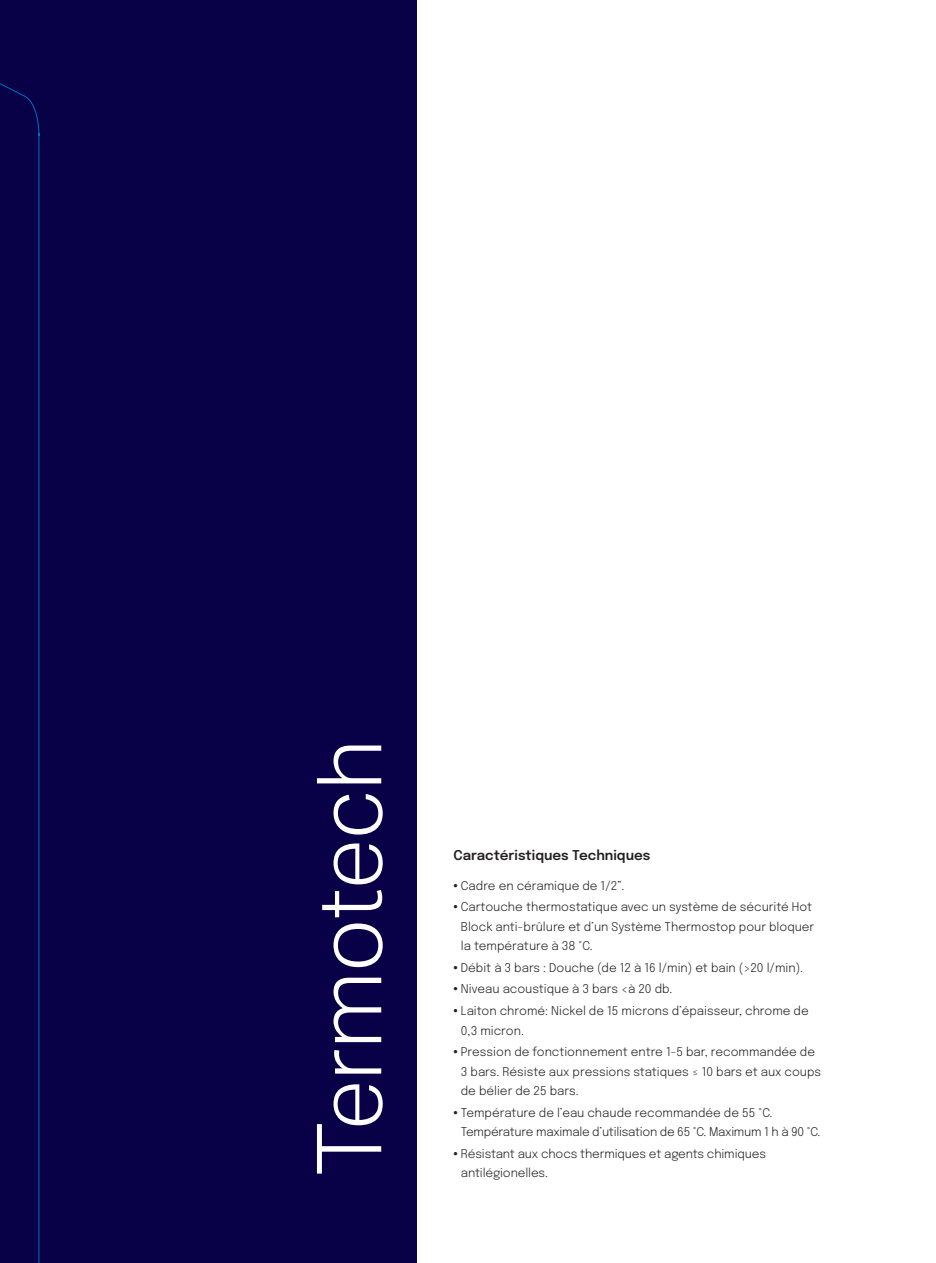
<style>
.page{position:relative;width:936px;height:1263px;background:#fff}
.page>*{position:absolute;margin:0;border:0;box-sizing:border-box;transform-origin:0 0}
.INTRO_-_nombre_coleccion{font:300 90px "Aktiv Grotesk";color:#fff}
.INTRO-_titulo_caracteristicas{font:600 13.5px "Epilogue";color:#231f20}
.t1{font:300 12px/19.5px "Epilogue";color:#231f20}
.t2{font:300 12px/19.5px "Epilogue";letter-spacing:-.02em;color:#231f20}
.s1{font-family:"Aktiv Grotesk";font-weight:400}
</style>
<div class="page">
<div style="left:0;top:0;width:416px;height:1263px;background:#090148"></div>
<svg style="left:0;top:83px;width:39px;height:1180px"></svg>
<p class="INTRO_-_nombre_coleccion" style="left:297px;top:1175px;width:437px;rotate:-90deg">Termotech</p>
<p class="INTRO-_titulo_caracteristicas" style="left:453px;top:846px;width:198px">Caractéristiques Techniques</p>
<p class="t1" style="left:453px;top:875px;width:173px"><span class="s1">•</span> Cadre en céramique de 1/2”.</p>
<p class="t1" style="left:461px;top:896px;width:355px;text-indent:-8px"><span class="s1">•</span> Cartouche thermostatique avec un système de sécurité Hot<br>Block anti-brûlure et d’un Système Thermostop pour bloquer la température à 38 °C.</p>
<p class="t1" style="left:453px;top:957px;width:351px"><span class="s1">•</span> Débit à 3 bars : Douche (de 12 à 16 l/min) et bain (&gt;20 l/min).</p>
<p class="t1" style="left:453px;top:979px;width:221px"><span class="s1">•</span> Niveau acoustique à 3 bars &lt;à 20 db.</p>
<p class="t1" style="left:461px;top:1000px;width:349px;text-indent:-8px"><span class="s1">•</span> Laiton chromé: Nickel de 15 microns d’épaisseur, chrome de<br>0,3 micron.</p>
<p class="t1" style="left:461px;top:1041px;width:362px;text-indent:-8px"><span class="s1">•</span> Pression de fonctionnement entre 1-5 bar, recommandée de<br>3 bars. Résiste aux pressions statiques ≤ 10 bars et aux coups de bélier de 25 bars.</p>
<p class="t2" style="left:461px;top:1102px;width:361px;text-indent:-8px"><span class="s1">•</span> Température de l’eau chaude recommandée de 55 °C.<br>Température maximale d’utilisation de 65 °C. Maximum 1 h à 90 °C.</p>
<p class="t1" style="left:461px;top:1143px;width:306px;text-indent:-8px"><span class="s1">•</span> Résistant aux chocs thermiques et agents chimiques antilégionelles.</p>
</div>
